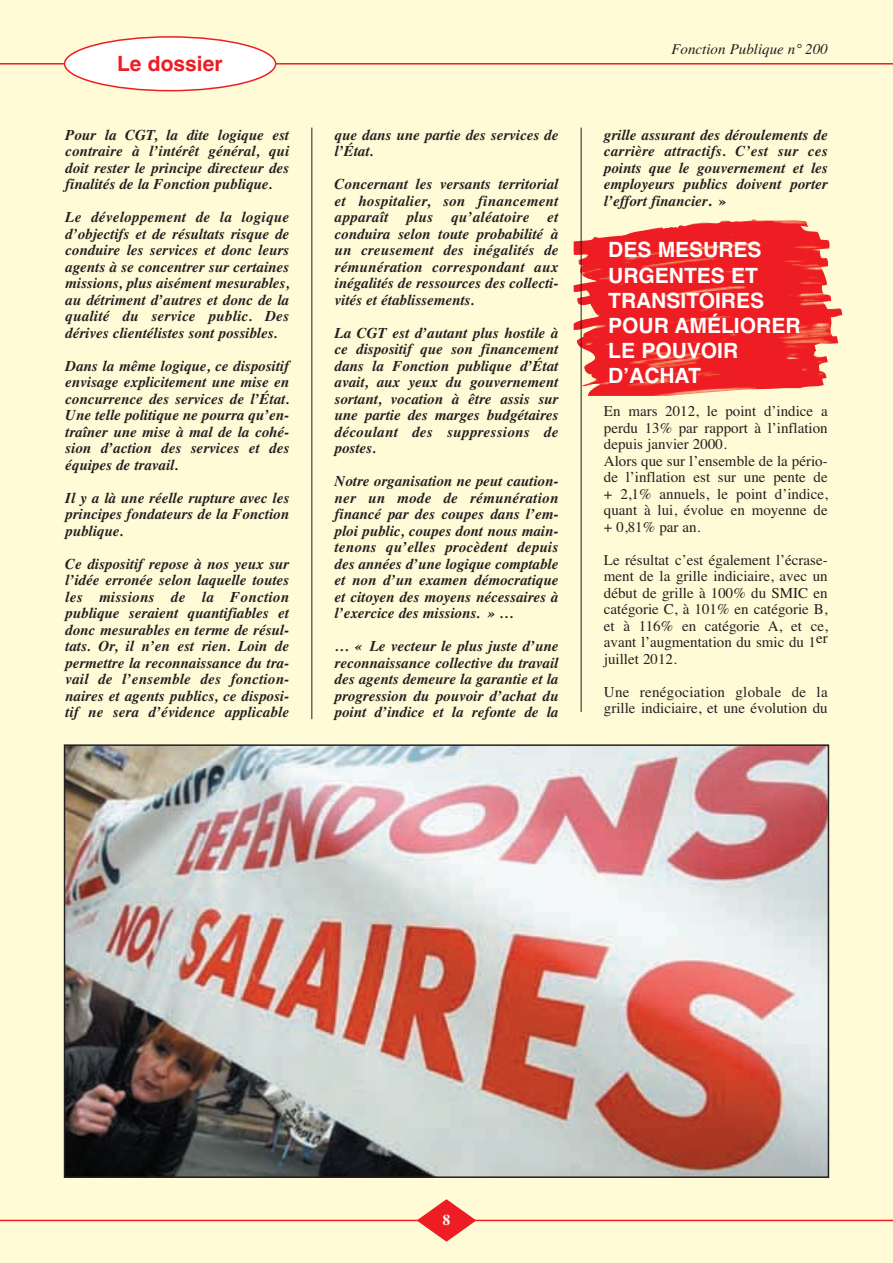
<style>
.page{position:relative;width:893px;height:1263px;background:#fffbd6}
.page>*{position:absolute;margin:0;border:0;box-sizing:border-box;transform-origin:0 0}
.t1{font:700 21px/25.2px "Helvetica";color:#fff}
.t2{font:700 21px "Helvetica";color:#ee1d23}
.t3{font:italic 700 15px/16.5px "Times";color:#231f20;text-align:justify}
.t4{font:15px/16.5px "Times";color:#231f20}
.t5{font:italic 15px "Times";color:#231f20}
.t6{font:700 15px "Times";color:#fff}
.s1{font-style:normal}
</style>
<div class="page">
<img style="left:574px;top:219px;width:268px;height:177px">
<hr style="left:0;top:63px;width:893px;height:2px;background:#ee1d23">
<svg style="left:64px;top:36px;width:212px;height:55px"></svg>
<hr style="left:0;top:1220px;width:893px;height:1px;background:#ee1d23">
<svg style="left:417px;top:1199px;width:59px;height:43px"></svg>
<hr style="left:312px;top:128px;width:1px;height:591px;background:#231f20">
<hr style="left:581px;top:128px;width:1px;height:584px;background:#231f20">
<img style="left:67px;top:747px;width:759px;height:428px">
<div style="left:64px;top:744px;width:765px;height:434px;border:2px solid #231f20"></div>
<h1 class="t2" style="left:117px;top:49px;width:107px">Le dossier</h1>
<p class="t3" style="left:65px;top:127px;width:225px">Pour la CGT, la dite logique est contraire à l’intérêt général, qui doit rester le principe directeur des finalités de la Fonction publique.</p>
<p class="t3" style="left:65px;top:210px;width:225px">Le développement de la logique d’objectifs et de résultats risque de conduire les services et donc leurs agents à se concentrer sur certaines missions, plus aisément mesurables, au détriment d’autres et donc de la qualité du service public. Des dérives clientélistes sont possibles.</p>
<p class="t3" style="left:65px;top:358px;width:225px">Dans la même logique, ce dispositif envisage explicitement une mise en concurrence des services de l’État.<br>Une telle politique ne pourra qu’en&shy;traîner une mise à mal de la cohé&shy;sion d’action des services et des équipes de travail.</p>
<p class="t3" style="left:65px;top:490px;width:225px">Il y a là une réelle rupture avec les principes fondateurs de la Fonction publique.</p>
<p class="t3" style="left:65px;top:556px;width:225px">Ce dispositif repose à nos yeux sur l’idée erronée selon laquelle toutes les missions de la Fonction publique seraient quantifiables et donc mesurables en terme de résul&shy;tats. Or, il n’en est rien. Loin de permettre la reconnaissance du tra&shy;vail de l’ensemble des fonction&shy;naires et agents publics, ce disposi&shy;tif ne sera d’évidence applicable</p>
<p class="t3" style="left:335px;top:127px;width:225px">que dans une partie des services de l’État.</p>
<p class="t3" style="left:335px;top:177px;width:225px">Concernant les versants territorial et hospitalier, son financement apparaît plus qu’aléatoire et conduira selon toute probabilité à un creusement des inégalités de rémunération correspondant aux inégalités de ressources des collecti&shy;vités et établissements.</p>
<p class="t3" style="left:335px;top:325px;width:225px">La CGT est d’autant plus hostile à ce dispositif que son financement dans la Fonction publique d’État avait, aux yeux du gouvernement sortant, vocation à être assis sur une partie des marges budgétaires découlant des suppressions de postes.</p>
<p class="t3" style="left:335px;top:474px;width:225px">Notre organisation ne peut caution&shy;ner un mode de rémunération financé par des coupes dans l’em&shy;ploi public, coupes dont nous main&shy;tenons qu’elles procèdent depuis des années d’une logique comptable et non d’un examen démocratique et citoyen des moyens nécessaires à l’exercice des missions. » …</p>
<p class="t3" style="left:335px;top:639px;width:225px">… « Le vecteur le plus juste d’une reconnaissance collective du travail des agents demeure la garantie et la progression du pouvoir d’achat du point d’indice et la refonte de la</p>
<p class="t5" style="left:671px;top:40px;width:158px">Fonction Publique n° 200</p>
<p class="t3" style="left:604px;top:127px;width:225px">grille assurant des déroulements de carrière attractifs. C’est sur ces points que le gouvernement et les employeurs publics doivent porter l’effort financier<span class="s1">. »</span></p>
<h1 class="t1" style="left:608px;top:239px;width:194px">DES MESURES<br>URGENTES ET<br>TRANSITOIRES<br>POUR AMÉLIORER<br>LE POUVOIR<br>D’ACHAT</h1>
<p class="t4" style="left:604px;top:404px;width:225px">En mars 2012, le point d’indice a perdu 13% par rapport à l’inflation depuis janvier 2000.<br>Alors que sur l’ensemble de la pério&shy;de l’inflation est sur une pente de + 2,1% annuels, le point d’indice, quant à lui, évolue en moyenne de + 0,81% par an.</p>
<p class="t4" style="left:604px;top:552px;width:225px;text-align:justify">Le résultat c’est également l’écrase&shy;ment de la grille indiciaire, avec un début de grille à 100% du SMIC en catégorie C, à 101% en catégorie B, et à 116% en catégorie A, et ce, avant l’augmentation du smic du 1er juillet 2012.</p>
<p class="t4" style="left:604px;top:684px;width:225px">Une renégociation globale de la grille indiciaire, et une évolution du</p>
<p class="t6" style="left:443px;top:1209px;width:9px">8</p>
</div>
